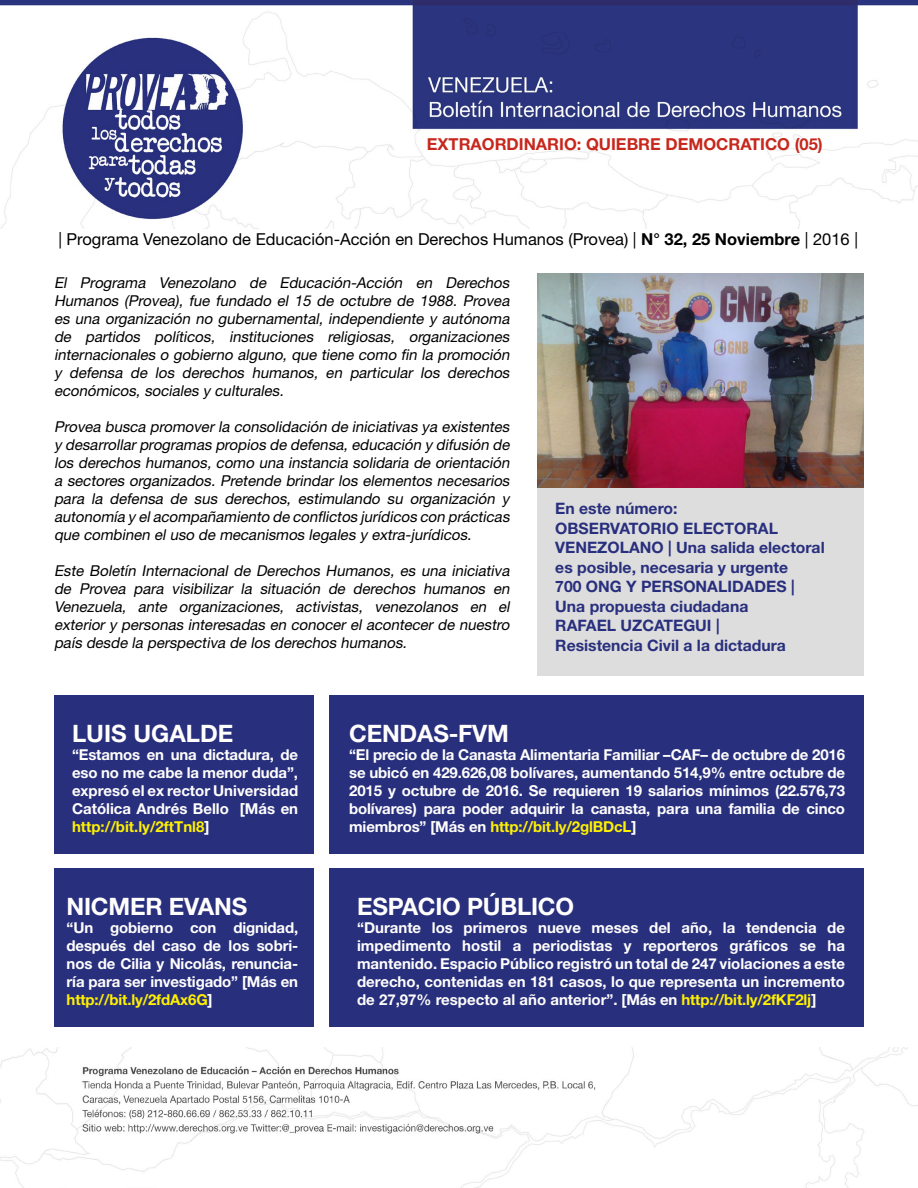
<style>
.page{position:relative;width:918px;height:1188px;background:#fff}
.page>*{position:absolute;margin:0;border:0;box-sizing:border-box;transform-origin:0 0}
.t1{font:700 24px "Helvetica Neue";letter-spacing:-.01em;color:#fffefd}
.t2{font:16.5px "Helvetica Neue";color:#000}
.t3{font:700 16.5px "Helvetica Neue";color:#c7271c}
.t4{font:700 15.75px/19.5px "Helvetica Neue";color:#282f7d}
.t5{font:700 15.6px/19.5px "Helvetica Neue";color:#282f7d}
.t6{font:italic 15px/18px "Helvetica Neue";color:#000;text-align:justify}
.t7{font:700 15px/18px "Helvetica Neue";letter-spacing:-.01em;color:#fffefd;text-align:justify}
.s1{font-weight:700}
.s2{font-size:15.75px}
.s3{color:#fff100}
</style>
<div class="page">
<div style="left:537px;top:273px;width:327px;height:403px;background:#dedddd"></div>
<div style="left:54px;top:868px;width:259px;height:159px;background:#282f7d"></div>
<div style="left:330px;top:868px;width:534px;height:159px;background:#282f7d"></div>
<div style="left:54px;top:695px;width:259px;height:159px;background:#282f7d"></div>
<div style="left:330px;top:695px;width:534px;height:159px;background:#282f7d"></div>
<img style="left:0;top:0;width:918px;height:228px">
<img style="left:0;top:1048px;width:918px;height:140px">
<img style="left:537px;top:273px;width:327px;height:215px">
<p class="t3" style="left:427px;top:131px;width:397px">EXTRAORDINARIO: QUIEBRE DEMOCRATICO (05)</p>
<p class="t2" style="left:58px;top:227px;width:801px">| Programa Venezolano de Educación-Acción en Derechos Humanos (Provea) | <span class="s1">N° 32, 25 Noviembre</span> | 2016 |</p>
<p class="t6" style="left:54px;top:274px;width:461px">El Programa Venezolano de Educación-Acción en Derechos Humanos (Provea), fue fundado el 15 de octubre de 1988. Provea es una organización no gubernamental, independiente y autónoma de partidos políticos, instituciones religiosas, organizaciones internacionaleso gobierno alguno,que tiene como fin la promoción y defensa de los derechos humanos, en particular los derechos económicos,socialesyculturales.</p>
<p class="t6" style="left:54px;top:418px;width:461px">Provea busca promoverla consolidación de iniciativasya existentes ydesarrollarprogramaspropiosde defensa,educación ydifusión de losderechoshumanos,como una instancia solidaria de orientación a sectoresorganizados.Pretende brindarloselementosnecesarios para la defensa de sus derechos, estimulando su organización y autonomía yelacompañamiento de conflictosjurídicoscon prácticas que combinen eluso de mecanismoslegalesyextra-jurídicos.</p>
<p class="t6" style="left:54px;top:562px;width:461px">Este Boletín Internacional de Derechos Humanos, es una iniciativa de Provea para visibilizar la situación de derechos humanos en Venezuela, ante organizaciones, activistas, venezolanos en el exteriorypersonasinteresadasen conocerelacontecerde nuestro paísdesde la perspectiva de losderechoshumanos.</p>
<p class="t4" style="left:555px;top:499px;width:224px">En este número:<br>OBSERVATORIO ELECTORAL</p>
<p class="t5" style="left:555px;top:538px;width:271px"><span class="s2">VENEZOLANO |</span> Una salida electoral es posible, necesaria y urgente</p>
<p class="t4" style="left:555px;top:577px;width:241px">700 ONG Y PERSONALIDADES |<br>Una propuesta ciudadana<br>RAFAEL UZCATEGUI |<br>Resistencia Civil a la dictadura</p>
<h1 class="t1" style="left:72px;top:714px;width:163px">LUIS UGALDE</h1>
<p class="t7" style="left:72px;top:746px;width:228px">“Estamos en una dictadura, de eso no me cabe la menor duda”, expresó el ex rector Universidad Católica Andrés Bello [Más en <span class="s3">http://bit.ly/2ftTnl8</span>]</p>
<h1 class="t1" style="left:67px;top:887px;width:182px">NICMER EVANS</h1>
<p class="t7" style="left:67px;top:919px;width:233px">“Un gobierno con dignidad, después del caso de los sobri&shy;nos de Cilia y Nicolás, renuncia&shy;ría para ser investigado” [Más en <span class="s3">http://bit.ly/2fdAx6G</span>]</p>
<h1 class="t1" style="left:349px;top:714px;width:161px">CENDAS-FVM</h1>
<p class="t7" style="left:349px;top:746px;width:497px">“El precio de la Canasta Alimentaria Familiar –CAF– de octubre de 2016 se ubicó en 429.626,08 bolívares, aumentando 514,9% entre octubre de 2015 y octubre de 2016. Se requieren 19 salarios mínimos (22.576,73 bolívares) para poder adquirir la canasta, para una familia de cinco miembros” [Más en <span class="s3">http://bit.ly/2glBDcL</span>]</p>
<h1 class="t1" style="left:357px;top:887px;width:219px">ESPACIO PÚBLICO</h1>
<p class="t7" style="left:357px;top:919px;width:490px">“Durante los primeros nueve meses del año, la tendencia de impedimento hostil a periodistas y reporteros gráficos se ha mantenido. Espacio Público registró un total de 247 violaciones a este derecho, contenidas en 181 casos, lo que representa un incremento de 27,97% respecto al año anterior”. [Más en <span class="s3">http://bit.ly/2fKF2lj</span>]</p>
</div>
